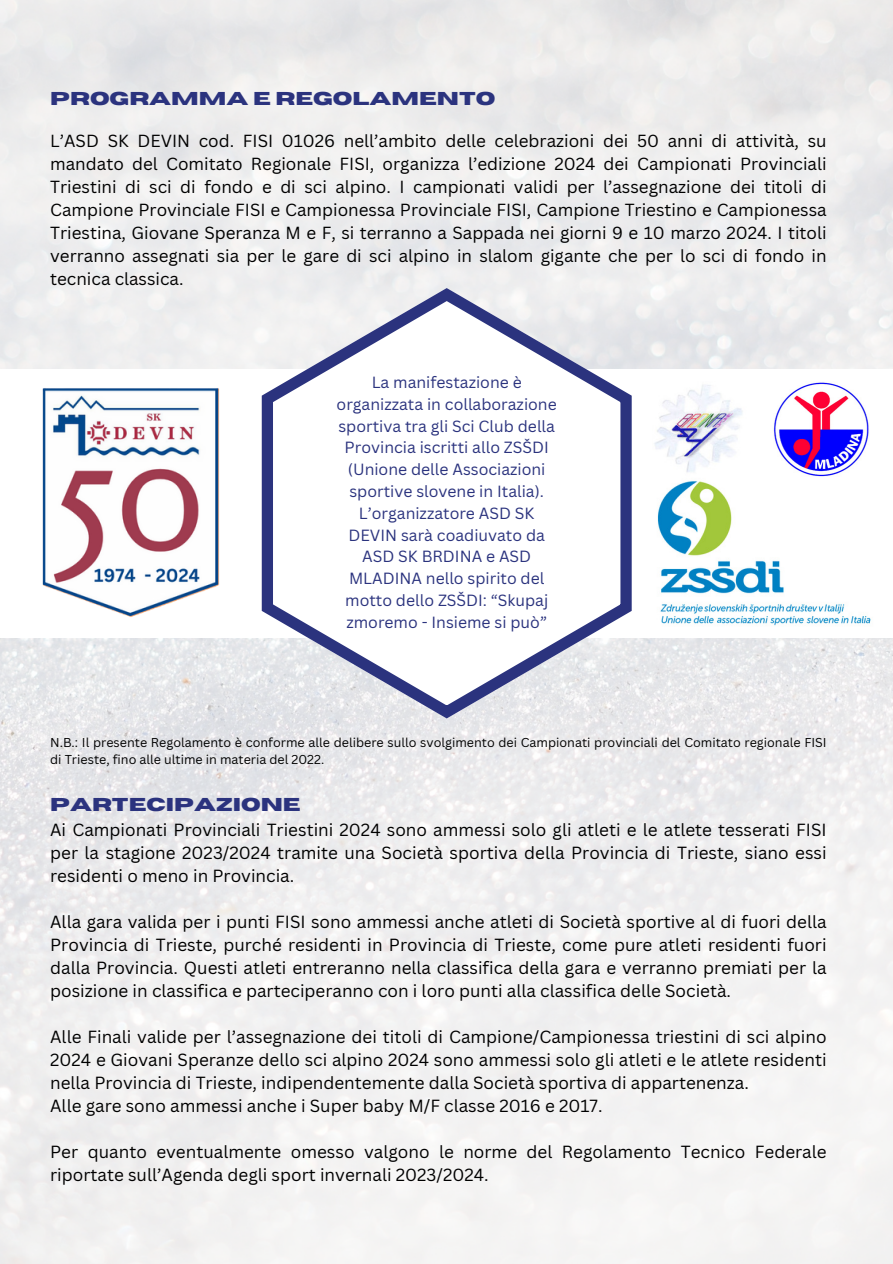
<style>
.page{position:relative;width:893px;height:1264px;background:#fff}
.page>*{position:absolute;margin:0;border:0;box-sizing:border-box;transform-origin:0 0}
.t1{font:700 18.6px "Horizon";color:#2b337e}
.t2{font:17.1px/23px "Canva Sans";color:#000;text-align:justify}
.t3{font:15.75px/21.8px "Canva Sans";color:#2b337e;text-align:center}
.t4{font:12.6px/16.6px "Canva Sans";color:#000}
</style>
<div class="page">
<img style="left:0;top:0;width:892px;height:1263px">
<div style="left:0;top:369px;width:892px;height:268px;background:#fff"></div>
<svg style="left:262px;top:288px;width:369px;height:430px"></svg>
<img style="left:657px;top:481px;width:214px;height:145px">
<img style="left:42px;top:388px;width:178px;height:229px">
<img style="left:654px;top:385px;width:89px;height:87px">
<img style="left:773px;top:382px;width:96px;height:95px">
<p class="t1" style="left:50px;top:87px;width:447px">PROGRAMMA E REGOLAMENTO</p>
<p class="t2" style="left:50px;top:129px;width:777px">L’ASD SK DEVIN cod. FISI 01026 nell’ambito delle celebrazioni dei 50 anni di attività, su mandato del Comitato Regionale FISI, organizza l’edizione 2024 dei Campionati Provinciali Triestini di sci di fondo e di sci alpino. I campionati validi per l’assegnazione dei titoli di Campione Provinciale FISI e Campionessa Provinciale FISI, Campione Triestino e Campionessa Triestina, Giovane Speranza M e F, si terranno a Sappada nei giorni 9 e 10 marzo 2024. I titoli verranno assegnati sia per le gare di sci alpino in slalom gigante che per lo sci di fondo in tecnica classica.</p>
<p class="t3" style="left:336px;top:371px;width:222px">La manifestazione è organizzata in collaborazione sportiva tra gli Sci Club della<br>Provincia iscritti allo ZSŠDI (Unione delle Associazioni sportive slovene in Italia).<br>L’organizzatore ASD SK<br>DEVIN sarà coadiuvato da<br>ASD SK BRDINA e ASD<br>MLADINA nello spirito del motto dello ZSŠDI: “Skupaj zmoremo - Insieme si può”</p>
<p class="t4" style="left:50px;top:734px;width:777px">N.B.: Il presente Regolamento è conforme alle delibere sullo svolgimento dei Campionati provinciali del Comitato regionale FISI di Trieste, fino alle ultime in materia del 2022.</p>
<p class="t1" style="left:50px;top:792px;width:252px">PARTECIPAZIONE</p>
<p class="t2" style="left:50px;top:818px;width:777px">Ai Campionati Provinciali Triestini 2024 sono ammessi solo gli atleti e le atlete tesserati FISI per la stagione 2023/2024 tramite una Società sportiva della Provincia di Trieste, siano essi residenti o meno in Provincia.</p>
<p class="t2" style="left:50px;top:910px;width:777px">Alla gara valida per i punti FISI sono ammessi anche atleti di Società sportive al di fuori della Provincia di Trieste, purché residenti in Provincia di Trieste, come pure atleti residenti fuori dalla Provincia. Questi atleti entreranno nella classifica della gara e verranno premiati per la posizione in classifica e parteciperanno con i loro punti alla classifica delle Società.</p>
<p class="t2" style="left:50px;top:1025px;width:777px;text-align:left">Alle Finali valide per l’assegnazione dei titoli di Campione/Campionessa triestini di sci alpino 2024 e Giovani Speranze dello sci alpino 2024 sono ammessi solo gli atleti e le atlete residenti nella Provincia di Trieste, indipendentemente dalla Società sportiva di appartenenza.<br>Alle gare sono ammessi anche i Super baby M/F classe 2016 e 2017.</p>
<p class="t2" style="left:50px;top:1140px;width:777px">Per quanto eventualmente omesso valgono le norme del Regolamento Tecnico Federale riportate sull’Agenda degli sport invernali 2023/2024.</p>
</div>
